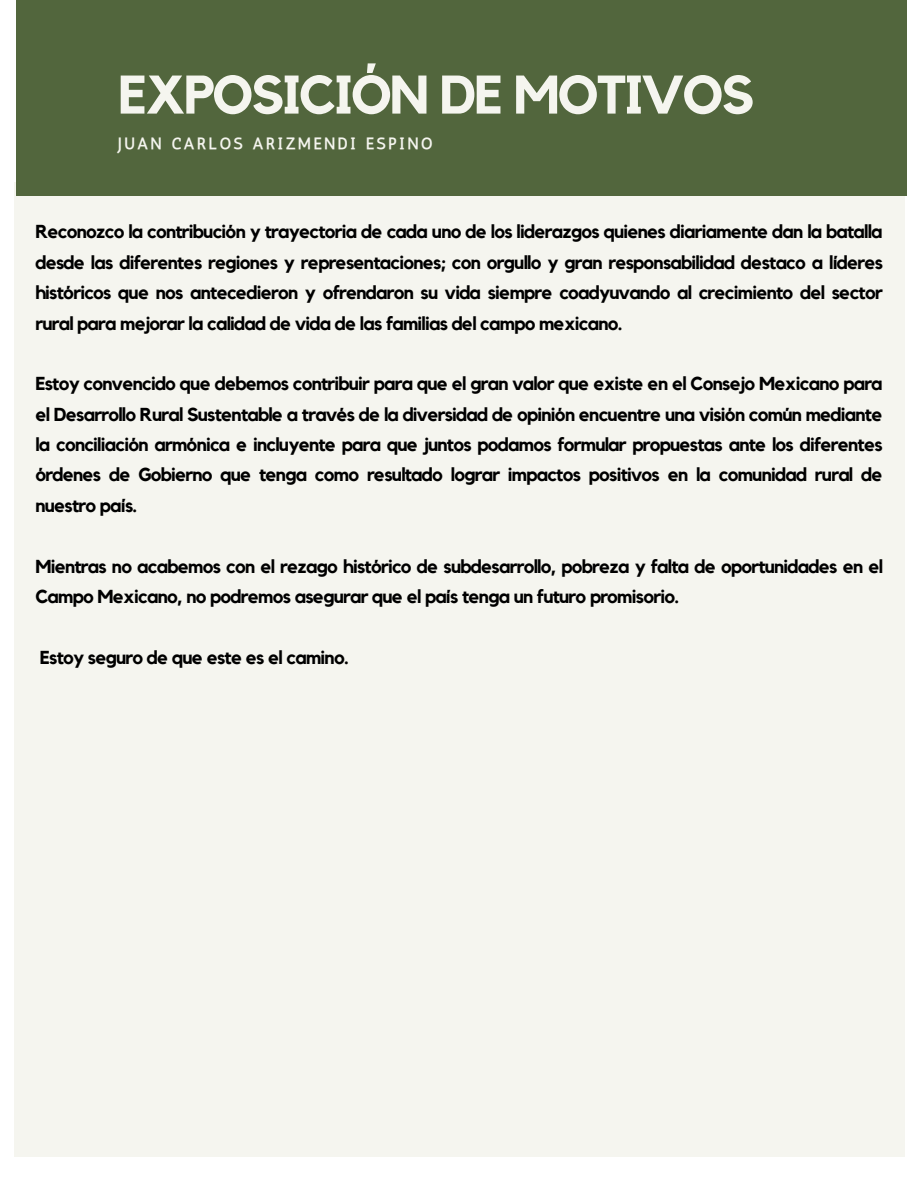
<style>
.page{position:relative;width:918px;height:1188px;background:#fff}
.page>*{position:absolute;margin:0;border:0;box-sizing:border-box;transform-origin:0 0}
.t1{font:700 53.7px "Kollektif";letter-spacing:-.04em;color:#f5f5ef}
.t2{font:700 18.75px/30.3px "Kollektif";letter-spacing:-.04em;color:#000;text-align:justify}
.t3{font:15.9px "CA Generated";letter-spacing:.17em;color:#f5f5ef}
</style>
<div class="page">
<div style="left:14px;top:183px;width:891px;height:974px;background:#f5f5ef"></div>
<div style="left:16px;top:0;width:891px;height:196px;background:#52663d"></div>
<h1 class="t1" style="left:118px;top:70px;width:638px">EXPOSICIÓN DE MOTIVOS</h1>
<p class="t3" style="left:118px;top:134px;width:316px">JUAN CARLOS ARIZMENDI ESPINO</p>
<p class="t2" style="left:35px;top:218px;width:849px">Reconozco la contribución y trayectoria de cada uno de los liderazgos quienes diariamente dan la batalla desde las diferentes regiones y representaciones; con orgullo y gran responsabilidad destaco a líderes históricos que nos antecedieron y ofrendaron su vida siempre coadyuvando al crecimiento del sector rural para mejorar la calidad de vida de las familias del campo mexicano.</p>
<p class="t2" style="left:35px;top:369px;width:849px">Estoy convencido que debemos contribuir para que el gran valor que existe en el Consejo Mexicano para el Desarrollo Rural Sustentable a través de la diversidad de opinión encuentre una visión común mediante la conciliación armónica e incluyente para que juntos podamos formular propuestas ante los diferentes órdenes de Gobierno que tenga como resultado lograr impactos positivos en la comunidad rural de nuestro país.</p>
<p class="t2" style="left:35px;top:552px;width:849px">Mientras no acabemos con el rezago histórico de subdesarrollo, pobreza y falta de oportunidades en el<br>Campo Mexicano, no podremos asegurar que el país tenga un futuro promisorio.</p>
<p class="t2" style="left:40px;top:643px;width:310px">Estoy seguro de que este es el camino.</p>
</div>
